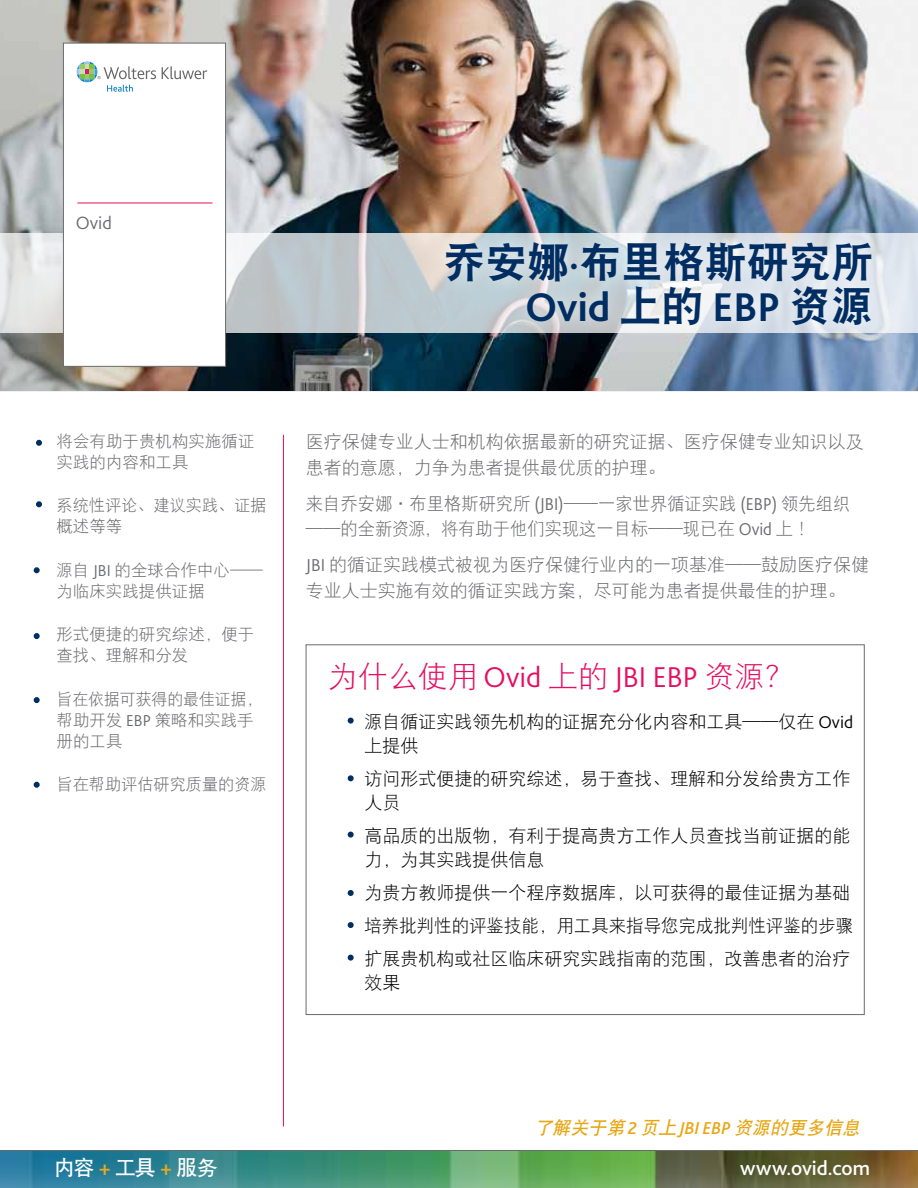
<style>
.page{position:relative;width:918px;height:1188px;background:#fff}
.page>*{position:absolute;margin:0;border:0;box-sizing:border-box;transform-origin:0 0}
.t1{font:42px "DF Hei W9";color:#002d62}
.t2{font:700 42px "Bliss 2";color:#002d62}
.t3{font:30px "DF Hei W3 GB EUC H";color:#e50e62}
.t4{font:500 21px "Bliss 2";color:#fff}
.t5{font:21px "DF Hei W7 GB EUC H";color:#fff}
.t6{font:300 18.75px "Bliss 2";color:#696a6d}
.t7{font:18px/24px "DF Hei W3 GB EUC H";color:#000}
.t8{font:18px/25.5px "DF Hei W3 GB EUC H";color:#696a6d}
.t9{font:18px/25.5px "DF Hei W3 GB EUC H";color:#696a6d;scale:.96 1}
.t10{font:italic 18px "DF Hei W7 GB EUC H";color:#e7a614}
.t11{font:16.5px/21px "DF Hei W3 GB EUC H";color:#696a6d}
.t12{font:16.5px/21px "DF Hei W3 GB EUC H";color:#696a6d;scale:.96 1}
.s1{font-family:"Bliss 2";font-weight:700}
.s2{font-family:"DF Hei W9";font-weight:400}
.s3{font-family:"Bliss 2";font-weight:300}
.s4{font-family:"Bliss 2";font-weight:500}
.s5{font-family:"Bliss 2";font-weight:500;color:#e7a614}
</style>
<div class="page">
<hr style="left:283px;top:435px;width:1px;height:691px;background:#e50e62">
<hr style="left:0;top:390px;width:918px;height:1px;background:#32598a">
<svg style="left:0;top:1150px;width:918px;height:38px;background:#508669"></svg>
<img style="left:0;top:0;width:918px;height:390px">
<svg style="left:0;top:233px;width:918px;height:100px;background:#cdd3d6"></svg>
<div style="left:431px;top:227px;width:456px;height:113px;background:#fff;opacity:.75"></div>
<div style="left:63px;top:43px;width:163px;height:324px;background:#fff;border:1px solid #696a6d"></div>
<hr style="left:78px;top:203px;width:134px;height:1px;background:#e50e62">
<svg style="left:162px;top:66px;width:45px;height:13px"></svg>
<svg style="left:77px;top:61px;width:79px;height:31px"></svg>
<svg style="left:36px;top:440px;width:6px;height:6px"></svg>
<svg style="left:36px;top:501px;width:6px;height:6px"></svg>
<svg style="left:34px;top:567px;width:6px;height:6px"></svg>
<svg style="left:34px;top:697px;width:6px;height:6px"></svg>
<svg style="left:34px;top:633px;width:6px;height:6px"></svg>
<svg style="left:34px;top:782px;width:6px;height:6px"></svg>
<svg style="left:328px;top:644px;width:147px;height:2px"></svg>
<svg style="left:549px;top:644px;width:89px;height:2px"></svg>
<svg style="left:348px;top:718px;width:6px;height:6px"></svg>
<svg style="left:348px;top:832px;width:6px;height:6px"></svg>
<svg style="left:348px;top:775px;width:6px;height:6px"></svg>
<svg style="left:348px;top:890px;width:6px;height:6px"></svg>
<svg style="left:348px;top:922px;width:6px;height:6px"></svg>
<svg style="left:348px;top:955px;width:6px;height:6px"></svg>
<p class="t6" style="left:76px;top:211px;width:38px">Ovid</p>
<h1 class="t1" style="left:443px;top:241px;width:431px">乔安娜<span class="s1">·</span>布里格斯研究所</h1>
<h1 class="t2" style="left:525px;top:281px;width:350px">Ovid <span class="s2">上的</span> EBP <span class="s2">资源</span></h1>
<p class="t11" style="left:57px;top:431px;width:200px">将会有助于贵机构实施循证实践的内容和工具</p>
<p class="t11" style="left:56px;top:495px;width:212px">系统性评论、建议实践、证据概述等等</p>
<p class="t11" style="left:56px;top:560px;width:208px">源自 <span class="s3">JBI</span> 的全球合作中心——为临床实践提供证据</p>
<p class="t11" style="left:56px;top:624px;width:199px">形式便捷的研究综述，便于查找、理解和分发</p>
<p class="t12" style="left:57px;top:689px;width:216px">旨在依据可获得的最佳证据，帮助开发 <span class="s3">EBP</span> 策略和实践手册的工具</p>
<p class="t11" style="left:57px;top:774px;width:212px">旨在帮助评估研究质量的资源</p>
<p class="t8" style="left:306px;top:429px;width:559px">医疗保健专业人士和机构依据最新的研究证据、医疗保健专业知识以及患者的意愿，力争为患者提供最优质的护理。</p>
<p class="t9" style="left:306px;top:490px;width:569px">来自乔安娜·布里格斯研究所 <span class="s3">(JBI)</span>——一家世界循证实践 <span class="s3">(EBP)</span> 领先组织——的全新资源，将有助于他们实现这一目标——现已在 <span class="s3">Ovid</span> 上！</p>
<p class="t8" style="left:306px;top:552px;width:565px"><span class="s3">JBI</span> 的循证实践模式被视为医疗保健行业内的一项基准——鼓励医疗保健专业人士实施有效的循证实践方案，尽可能为患者提供最佳的护理。</p>
<h2 class="t3" style="left:328px;top:662px;width:469px">为什么使用 <span class="s3">Ovid</span> 上的 <span class="s3">JBI EBP</span> 资源？</h2>
<p class="t7" style="left:364px;top:709px;width:490px">源自循证实践领先机构的证据充分化内容和工具——仅在 <span class="s3">Ovid</span>上提供</p>
<p class="t7" style="left:364px;top:766px;width:487px">访问形式便捷的研究综述，易于查找、理解和分发给贵方工作人员</p>
<p class="t7" style="left:364px;top:823px;width:487px">高品质的出版物，有利于提高贵方工作人员查找当前证据的能力，为其实践提供信息</p>
<p class="t7" style="left:364px;top:876px;width:490px;line-height:33px">为贵方教师提供一个程序数据库，以可获得的最佳证据为基础培养批判性的评鉴技能，用工具来指导您完成批判性评鉴的步骤扩展贵机构或社区临床研究实践指南的范围，改善患者的治疗</p>
<p class="t7" style="left:364px;top:970px;width:37px">效果</p>
<p class="t10" style="left:535px;top:1118px;width:331px">了解关于第 <span class="s4">2</span> 页上 <span class="s4">J B I E B P</span> 资源的更多信息</p>
<p class="t5" style="left:54px;top:1157px;width:165px">内容<span class="s5">+</span>工具<span class="s5">+</span>服务</p>
<p class="t4" style="left:740px;top:1155px;width:131px">www.ovid.com</p>
</div>
